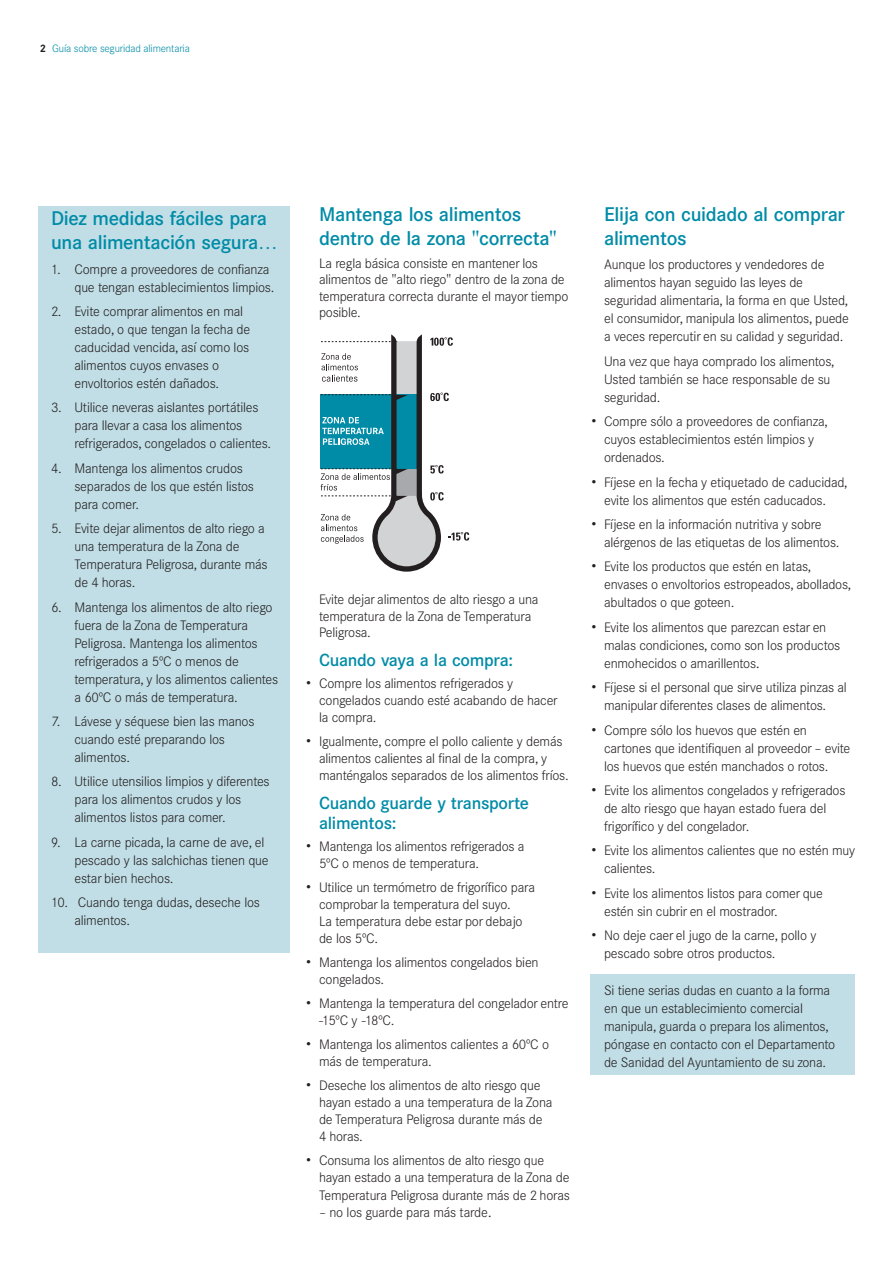
<style>
.page{position:relative;width:893px;height:1263px;background:#fff}
.page>*{position:absolute;margin:0;border:0;box-sizing:border-box;transform-origin:0 0}
.t1{font:500 19.5px/24px "Corporate SBQ";letter-spacing:-.02em;color:#008ba7}
.t2{font:500 17.25px/20.2px "Corporate SBQ";letter-spacing:-.015em;color:#008ba7}
.t3{font:300 13.5px/18px "Corporate SBQ";letter-spacing:-.015em;color:#231f20}
.t4{font:300 10.5px "Corporate SBQ";letter-spacing:-.015em;color:#008ba7}
.s1{font-weight:700;color:#231f20}
.s2{font-size:15px}
</style>
<div class="page">
<div style="left:590px;top:975px;width:265px;height:100px;background:#c1dee6"></div>
<div style="left:38px;top:206px;width:251px;height:746px;background:#c1dee6"></div>
<svg style="left:320px;top:334px;width:149px;height:238px"></svg>
<p class="t4" style="left:40px;top:45px;width:152px"><span class="s1">2</span> Guía sobre seguridad alimentaria</p>
<h1 class="t1" style="left:51px;top:209px;width:228px">Diez medidas fáciles para una alimentación segura…</h1>
<p class="t3" style="left:74px;top:261px;width:201px;text-indent:-23px">1. Compre a proveedores de confianza que tengan establecimientos limpios.</p>
<p class="t3" style="left:74px;top:304px;width:177px;text-indent:-23px">2. Evite comprar alimentos en mal estado, o que tengan la fecha de caducidad vencida, así como los alimentos cuyos envases o envoltorios estén dañados.</p>
<p class="t3" style="left:74px;top:400px;width:198px;text-indent:-23px">3. Utilice neveras aislantes portátiles para llevar a casa los alimentos refrigerados, congelados o calientes.</p>
<p class="t3" style="left:74px;top:461px;width:181px;text-indent:-23px">4. Mantenga los alimentos crudos separados de los que estén listos para comer.</p>
<p class="t3" style="left:74px;top:521px;width:194px;text-indent:-23px">5. Evite dejar alimentos de alto riego a una temperatura de la Zona de<br>Temperatura Peligrosa, durante más de 4 horas.</p>
<p class="t3" style="left:74px;top:599px;width:205px;text-indent:-23px">6. Mantenga los alimentos de alto riego fuera de la Zona de Temperatura Peligrosa. Mantenga los alimentos refrigerados a 5ºC o menos de temperatura, y los alimentos calientes a 60ºC o más de temperatura.</p>
<p class="t3" style="left:74px;top:714px;width:181px;text-indent:-23px">7. Lávese y séquese bien las manos cuando esté preparando los alimentos.</p>
<p class="t3" style="left:74px;top:774px;width:197px;text-indent:-23px">8. Utilice utensilios limpios y diferentes para los alimentos crudos y los alimentos listos para comer.</p>
<p class="t3" style="left:74px;top:835px;width:196px;text-indent:-23px">9. La carne picada, la carne de ave, el pescado y las salchichas tienen que estar bien hechos.</p>
<p class="t3" style="left:74px;top:895px;width:187px;text-indent:-23px">10. Cuando tenga dudas, deseche los alimentos.</p>
<h1 class="t1" style="left:319px;top:204px;width:239px">Mantenga los alimentos dentro de la zona "correcta"</h1>
<p class="t3" style="left:319px;top:256px;width:251px;line-height:16.5px">La regla básica consiste en mantener los alimentos de "alto riego" dentro de la zona de temperatura correcta durante el mayor tiempo posible.</p>
<p class="t3" style="left:319px;top:593px;width:221px;line-height:16.5px">Evite dejar alimentos de alto riesgo a una temperatura de la Zona de Temperatura<br>Peligrosa.</p>
<p class="t2" style="left:319px;top:652px;width:196px">Cuando vaya a la compra:</p>
<p class="t3" style="left:319px;top:676px;width:240px;line-height:17.2px;text-indent:-13px"><span class="s2">•</span> Compre los alimentos refrigerados y congelados cuando esté acabando de hacer la compra.</p>
<p class="t3" style="left:319px;top:734px;width:251px;line-height:17.2px;text-indent:-13px"><span class="s2">•</span> Igualmente, compre el pollo caliente y demás alimentos calientes al final de la compra, y manténgalos separados de los alimentos fríos.</p>
<p class="t2" style="left:319px;top:795px;width:211px">Cuando guarde y transporte alimentos:</p>
<p class="t3" style="left:319px;top:839px;width:207px;line-height:17.2px;text-indent:-13px"><span class="s2">•</span> Mantenga los alimentos refrigerados a<br>5ºC o menos de temperatura.</p>
<p class="t3" style="left:319px;top:880px;width:217px;line-height:17.2px;text-indent:-13px"><span class="s2">•</span> Utilice un termómetro de frigorífico para comprobar la temperatura del suyo.<br>La temperatura debe estar por debajo de los 5ºC.</p>
<p class="t3" style="left:319px;top:955px;width:221px;line-height:17.2px;text-indent:-13px"><span class="s2">•</span> Mantenga los alimentos congelados bien congelados.</p>
<p class="t3" style="left:319px;top:996px;width:251px;line-height:17.2px;text-indent:-13px"><span class="s2">•</span> Mantenga la temperatura del congelador entre -15ºC y -18ºC.</p>
<p class="t3" style="left:319px;top:1037px;width:231px;line-height:17.2px;text-indent:-13px"><span class="s2">•</span> Mantenga los alimentos calientes a 60ºC o más de temperatura.</p>
<p class="t3" style="left:319px;top:1078px;width:235px;line-height:17.2px;text-indent:-13px"><span class="s2">•</span> Deseche los alimentos de alto riesgo que hayan estado a una temperatura de la Zona de Temperatura Peligrosa durante más de<br>4 horas.</p>
<p class="t3" style="left:319px;top:1153px;width:252px;line-height:17.2px;text-indent:-13px"><span class="s2">•</span> Consuma los alimentos de alto riesgo que hayan estado a una temperatura de la Zona de<br>Temperatura Peligrosa durante más de 2 horas</p>
<p class="t3" style="left:319px;top:1205px;width:174px">– no los guarde para más tarde<span class="s2">.</span></p>
<h1 class="t1" style="left:604px;top:204px;width:242px">Elija con cuidado al comprar alimentos</h1>
<p class="t3" style="left:604px;top:257px;width:246px">Aunque los productores y vendedores de alimentos hayan seguido las leyes de seguridad alimentaria, la forma en que Usted, el consumidor, manipula los alimentos, puede a veces repercutir en su calidad y seguridad.</p>
<p class="t3" style="left:604px;top:354px;width:232px">Una vez que haya comprado los alimentos,<br>Usted también se hace responsable de su seguridad.</p>
<p class="t3" style="left:604px;top:414px;width:225px;text-indent:-13px"><span class="s2">•</span> Compre sólo a proveedores de confianza, cuyos establecimientos estén limpios y ordenados.</p>
<p class="t3" style="left:604px;top:474px;width:245px;text-indent:-13px"><span class="s2">•</span> Fíjese en la fecha y etiquetado de caducidad, evite los alimentos que estén caducados.</p>
<p class="t3" style="left:604px;top:517px;width:237px;text-indent:-13px"><span class="s2">•</span> Fíjese en la información nutritiva y sobre alérgenos de las etiquetas de los alimentos.</p>
<p class="t3" style="left:604px;top:559px;width:249px;text-indent:-13px"><span class="s2">•</span> Evite los productos que estén en latas, envases o envoltorios estropeados, abollados, abultados o que goteen.</p>
<p class="t3" style="left:604px;top:619px;width:238px;text-indent:-13px"><span class="s2">•</span> Evite los alimentos que parezcan estar en malas condiciones, como son los productos enmohecidos o amarillentos<span class="s2">.</span></p>
<p class="t3" style="left:591px;top:680px;width:257px;text-align:center"><span class="s2">•</span> Fíjese si el personal que sirve utiliza pinzas al manipular diferentes clases de alimentos.</p>
<p class="t3" style="left:604px;top:722px;width:248px;text-indent:-13px"><span class="s2">•</span> Compre sólo los huevos que estén en cartones que identifiquen al proveedor – evite los huevos que estén manchados o rotos.</p>
<p class="t3" style="left:604px;top:783px;width:243px;text-indent:-13px"><span class="s2">•</span> Evite los alimentos congelados y refrigerados de alto riesgo que hayan estado fuera del frigorífico y del congelador.</p>
<p class="t3" style="left:604px;top:843px;width:252px;text-indent:-13px"><span class="s2">•</span> Evite los alimentos calientes que no estén muy calientes.</p>
<p class="t3" style="left:604px;top:885px;width:220px;text-indent:-13px"><span class="s2">•</span> Evite los alimentos listos para comer que estén sin cubrir en el mostrador.</p>
<p class="t3" style="left:604px;top:928px;width:214px;text-indent:-13px"><span class="s2">•</span> No deje caer el jugo de la carne, pollo y pescado sobre otros productos.</p>
<p class="t3" style="left:604px;top:983px;width:233px">Si tiene serias dudas en cuanto a la forma en que un establecimiento comercial manipula, guarda o prepara los alimentos, póngase en contacto con el Departamento de Sanidad del Ayuntamiento de su zona.</p>
</div>
